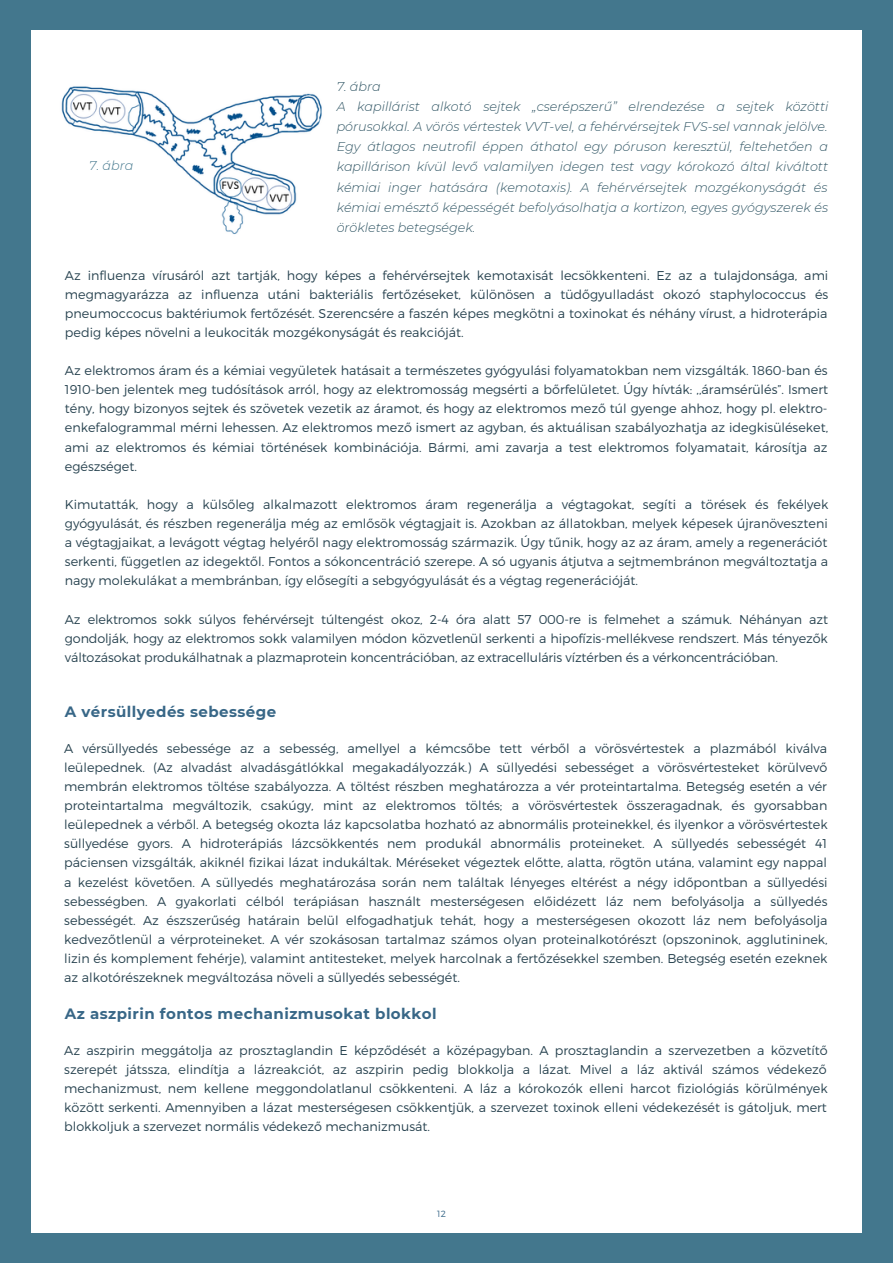
<style>
.page{position:relative;width:893px;height:1264px;background:#fff}
.page>*{position:absolute;margin:0;border:0;box-sizing:border-box;transform-origin:0 0}
.t1{font:700 15px "Montserrat";letter-spacing:.03em;color:#386787}
.t2{font:300 12.75px/19px "Montserrat";color:#284350;text-align:justify}
.t3{font:italic 300 12.75px/20.1px "Montserrat";color:#305564;text-align:justify}
.t4{font:italic 300 12.75px "Montserrat";color:#43778d}
.t5{font:300 9px "Montserrat";color:#386787}
</style>
<div class="page">
<div style="left:0;top:0;width:892px;height:1262px;background:#43778d"></div>
<div style="left:31px;top:30px;width:830px;height:1202px;background:#fff"></div>
<img style="left:61px;top:86px;width:261px;height:149px">
<p class="t4" style="left:89px;top:158px;width:46px">7. ábra</p>
<p class="t3" style="left:336px;top:76px;width:46px">7. ábra</p>
<p class="t3" style="left:336px;top:96px;width:493px">A kapillárist alkotó sejtek „cserépszerű” elrendezése a sejtek közötti pórusokkal. A vörös vértestek VVT-vel, a fehérvérsejtek FVS-sel vannak jelölve.<br>Egy átlagos neutrofil éppen áthatol egy póruson keresztül, feltehetően a kapillárison kívül levő valamilyen idegen test vagy kórokozó által kiváltott kémiai inger hatására (kemotaxis). A fehérvérsejtek mozgékonyságát és kémiai emésztő képességét befolyásolhatja a kortizon, egyes gyógyszerek és örökletes betegségek.</p>
<p class="t2" style="left:65px;top:265px;width:764px">Az influenza vírusáról azt tartják, hogy képes a fehérvérsejtek kemotaxisát lecsökkenteni. Ez az a tulajdonsága, ami megmagyarázza az influenza utáni bakteriális fertőzéseket, különösen a tüdőgyulladást okozó staphylococcus és pneumoccocus baktériumok fertőzését. Szerencsére a faszén képes megkötni a toxinokat és néhány vírust, a hidroterápia pedig képes növelni a leukociták mozgékonyságát és reakcióját.</p>
<p class="t2" style="left:65px;top:360px;width:764px">Az elektromos áram és a kémiai vegyületek hatásait a természetes gyógyulási folyamatokban nem vizsgálták. 1860-ban és 1910-ben jelentek meg tudósítások arról, hogy az elektromosság megsérti a bőrfelületet. Úgy hívták: ,,áramsérülés”. Ismert tény, hogy bizonyos sejtek és szövetek vezetik az áramot, és hogy az elektromos mező túl gyenge ahhoz, hogy pl. elektro&shy;enkefalogrammal mérni lehessen. Az elektromos mező ismert az agyban, és aktuálisan szabályozhatja az idegkisüléseket, ami az elektromos és kémiai történések kombinációja. Bármi, ami zavarja a test elektromos folyamatait, károsítja az egészséget.</p>
<p class="t2" style="left:65px;top:494px;width:765px">Kimutatták, hogy a külsőleg alkalmazott elektromos áram regenerálja a végtagokat, segíti a törések és fekélyek gyógyulását, és részben regenerálja még az emlősök végtagjait is. Azokban az állatokban, melyek képesek újranöveszteni a végtagjaikat, a levágott végtag helyéről nagy elektromosság származik. Úgy tűnik, hogy az az áram, amely a regenerációt serkenti, független az idegektől. Fontos a sókoncentráció szerepe. A só ugyanis átjutva a sejtmembránon megváltoztatja a nagy molekulákat a membránban, így elősegíti a sebgyógyulását és a végtag regenerációját.</p>
<p class="t2" style="left:65px;top:609px;width:764px">Az elektromos sokk súlyos fehérvérsejt túltengést okoz, 2-4 óra alatt 57 000-re is felmehet a számuk. Néhányan azt gondolják, hogy az elektromos sokk valamilyen módon közvetlenül serkenti a hipofízis-mellékvese rendszert. Más tényezők változásokat produkálhatnak a plazmaprotein koncentrációban, az extracelluláris víztérben és a vérkoncentrációban.</p>
<p class="t1" style="left:65px;top:703px;width:213px">A vérsüllyedés sebessége</p>
<p class="t2" style="left:64px;top:738px;width:764px">A vérsüllyedés sebessége az a sebesség, amellyel a kémcsőbe tett vérből a vörösvértestek a plazmából kiválva leülepednek. (Az alvadást alvadásgátlókkal megakadályozzák.) A süllyedési sebességet a vörösvértesteket körülvevő membrán elektromos töltése szabályozza. A töltést részben meghatározza a vér proteintartalma. Betegség esetén a vér proteintartalma megváltozik, csakúgy, mint az elektromos töltés; a vörösvértestek összeragadnak, és gyorsabban leülepednek a vérből. A betegség okozta láz kapcsolatba hozható az abnormális proteinekkel, és ilyenkor a vörösvértestek süllyedése gyors. A hidroterápiás lázcsökkentés nem produkál abnormális proteineket. A süllyedés sebességét 41 páciensen vizsgálták, akiknél fizikai lázat indukáltak. Méréseket végeztek előtte, alatta, rögtön utána, valamint egy nappal a kezelést követően. A süllyedés meghatározása során nem találtak lényeges eltérést a négy időpontban a süllyedési sebességben. A gyakorlati célból terápiásan használt mesterségesen előidézett láz nem befolyásolja a süllyedés sebességét. Az észszerűség határain belül elfogadhatjuk tehát, hogy a mesterségesen okozott láz nem befolyásolja kedvezőtlenül a vérproteineket. A vér szokásosan tartalmaz számos olyan proteinalkotórészt (opszoninok, agglutininek, lizin és komplement fehérje), valamint antitesteket, melyek harcolnak a fertőzésekkel szemben. Betegség esetén ezeknek az alkotórészeknek megváltozása növeli a süllyedés sebességét.</p>
<p class="t1" style="left:65px;top:1004px;width:373px">Az aszpirin fontos mechanizmusokat blokkol</p>
<p class="t2" style="left:64px;top:1040px;width:765px">Az aszpirin meggátolja az prosztaglandin E képződését a középagyban. A prosztaglandin a szervezetben a közvetítő szerepét játssza, elindítja a lázreakciót, az aszpirin pedig blokkolja a lázat. Mivel a láz aktivál számos védekező mechanizmust, nem kellene meggondolatlanul csökkenteni. A láz a kórokozók elleni harcot fiziológiás körülmények között serkenti. Amennyiben a lázat mesterségesen csökkentjük, a szervezet toxinok elleni védekezését is gátoljuk, mert blokkoljuk a szervezet normális védekező mechanizmusát.</p>
<p class="t5" style="left:437px;top:1207px;width:10px">12</p>
</div>
